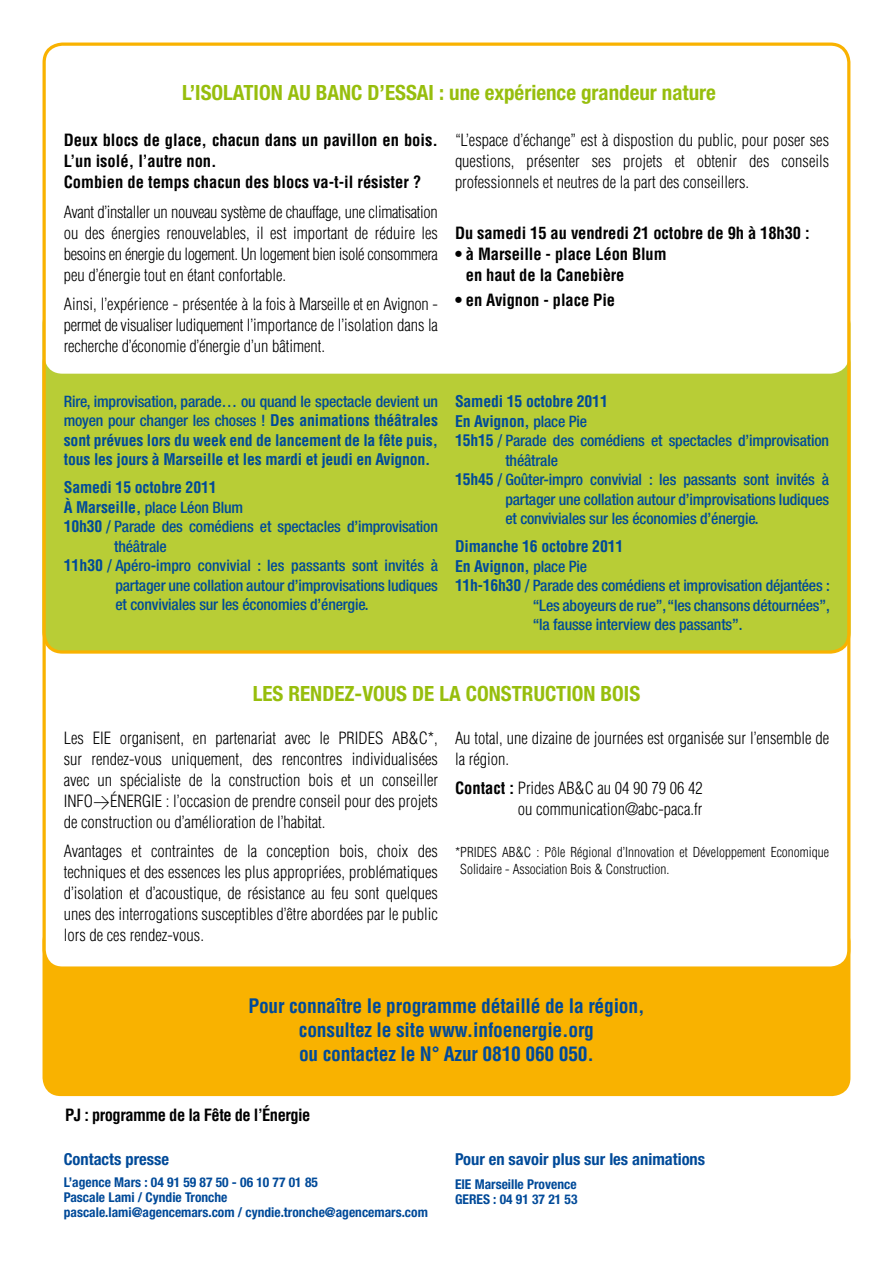
<style>
.page{position:relative;width:893px;height:1263px;background:#fff}
.page>*{position:absolute;margin:0;border:0;box-sizing:border-box;transform-origin:0 0}
.t1{font:700 condensed 21px "Helvetica Neue LT Std";color:#97be0d}
.t2{font:700 condensed 19.5px/24px "Helvetica";letter-spacing:-.01em;color:#004a99;text-align:center}
.t3{font:300 condensed 16.5px/21px "Helvetica";color:#000;text-align:justify}
.t4{font:700 condensed 16.5px/21px "Helvetica";letter-spacing:-.005em;color:#000}
.t5{font:700 condensed 16.5px "Helvetica Neue LT Std";color:#004a99}
.t6{font:700 condensed 16.5px "Helvetica";letter-spacing:-.03em;color:#000}
.t7{font:500 condensed 15.75px/19.5px "Helvetica Neue";letter-spacing:-.01em;color:#004a99;text-align:justify}
.t8{font:700 condensed 15.75px/19.5px "Helvetica";letter-spacing:-.01em;color:#004a99}
.t9{font:700 condensed 13.5px/15px "Helvetica Neue LT Std";color:#004a99}
.t10{font:300 condensed 13.5px/16.5px "Helvetica";color:#000}
.s1{font-family:"Helvetica";font-weight:700}
.s2{font-family:"Helvetica Neue";font-weight:500}
.s3{font-family:"DIN";font-stretch:normal}
.s4{font-weight:700}
</style>
<div class="page">
<div style="left:43px;top:923px;width:807px;height:173px;background:#f9b200;border-radius:18px"></div>
<div style="left:44px;top:345px;width:805px;height:623px;background:#fff;border-radius:18px"></div>
<div style="left:44px;top:306px;width:805px;height:344px;background:#b8cd36;border-radius:18px"></div>
<div style="left:44px;top:44px;width:805px;height:330px;background:#fff;border-radius:18px"></div>
<div style="left:43px;top:43px;width:807px;height:611px;border:3px solid #f9b200;border-radius:18px"></div>
<p class="t1" style="left:182px;top:80px;width:535px">L’ISOLATION AU BANC D’ESSAI : une expérience grandeur nature</p>
<p class="t4" style="left:64px;top:129px;width:376px">Deux blocs de glace, chacun dans un pavillon en bois.<br>L’un isolé, l’autre non.<br>Combien de temps chacun des blocs va-t-il résister ?</p>
<p class="t3" style="left:64px;top:201px;width:376px">Avant d’installer un nouveau système de chauffage, une climatisation ou des énergies renouvelables, il est important de réduire les besoins en énergie du logement. Un logement bien isolé consommera peu d’énergie tout en étant confortable.</p>
<p class="t3" style="left:64px;top:294px;width:376px">Ainsi, l’expérience - présentée à la fois à Marseille et en Avignon - permet de visualiser ludiquement l’importance de l’isolation dans la recherche d’économie d’énergie d’un bâtiment.</p>
<p class="t7" style="left:64px;top:391px;width:376px">Rire, improvisation, parade… ou quand le spectacle devient un moyen pour changer les choses ! <span class="s1">Des animations théâtrales</span></p>
<p class="t8" style="left:64px;top:430px;width:376px">sont prévues lors du week end de lancement de la fête puis, tous les jours à Marseille et les mardi et jeudi en Avignon.</p>
<p class="t8" style="left:64px;top:478px;width:154px">Samedi 15 octobre 2011</p>
<p class="t7" style="left:64px;top:497px;width:181px"><span class="s1">À Marseille,</span> place Léon Blum</p>
<p class="t7" style="left:64px;top:517px;width:376px"><span class="s1">10h30 /</span> Parade des comédiens et spectacles d’improvisation</p>
<p class="t7" style="left:114px;top:536px;width:54px">théâtrale</p>
<p class="t7" style="left:64px;top:556px;width:376px"><span class="s1">11h30 /</span> Apéro-impro convivial : les passants sont invités à</p>
<p class="t7" style="left:115px;top:575px;width:324px">partager une collation autour d’improvisations ludiques</p>
<p class="t7" style="left:115px;top:595px;width:255px">et conviviales sur les économies d’énergie.</p>
<p class="t3" style="left:455px;top:129px;width:376px">“L’espace d’échange” est à dispostion du public, pour poser ses questions, présenter ses projets et obtenir des conseils professionnels et neutres de la part des conseillers.</p>
<p class="t4" style="left:455px;top:222px;width:356px">Du samedi 15 au vendredi 21 octobre de 9h à 18h30 :</p>
<p class="t4" style="left:466px;top:243px;width:202px;text-indent:-11px">• à Marseille - place Léon Blum en haut de la Canebière</p>
<p class="t4" style="left:455px;top:289px;width:162px">• en Avignon - place Pie</p>
<p class="t8" style="left:455px;top:391px;width:154px">Samedi 15 octobre 2011<br>En Avignon, <span class="s2">place Pie</span></p>
<p class="t7" style="left:455px;top:430px;width:376px"><span class="s1">15h15 /</span> Parade des comédiens et spectacles d’improvisation</p>
<p class="t7" style="left:505px;top:450px;width:54px">théâtrale</p>
<p class="t7" style="left:455px;top:469px;width:376px"><span class="s1">15h45 /</span> Goûter-impro convivial : les passants sont invités à</p>
<p class="t7" style="left:505px;top:489px;width:325px">partager une collation autour d’improvisations ludiques</p>
<p class="t7" style="left:505px;top:508px;width:255px">et conviviales sur les économies d’énergie.</p>
<p class="t8" style="left:455px;top:536px;width:170px">Dimanche 16 octobre 2011<br>En Avignon, <span class="s2">place Pie</span></p>
<p class="t7" style="left:533px;top:575px;width:299px;text-indent:-78px"><span class="s1">11h-16h30 /</span> Parade des comédiens et improvisation déjantées : “Les aboyeurs de rue”, “les chansons détournées”, “la fausse interview des passants”.</p>
<p class="t1" style="left:253px;top:680px;width:389px">LES RENDEZ-VOUS DE LA CONSTRUCTION BOIS</p>
<p class="t3" style="left:64px;top:727px;width:376px">Les EIE organisent, en partenariat avec le PRIDES AB&amp;C*, sur rendez-vous uniquement, des rencontres individualisées avec un spécialiste de la construction bois et un conseiller INFO<span class="s3">&gt;</span>ÉNERGIE : l’occasion de prendre conseil pour des projets de construction ou d’amélioration de l’habitat.</p>
<p class="t3" style="left:64px;top:840px;width:376px">Avantages et contraintes de la conception bois, choix des techniques et des essences les plus appropriées, problématiques d’isolation et d’acoustique, de résistance au feu sont quelques unes des interrogations susceptibles d’être abordées par le public lors de ces rendez-vous.</p>
<p class="t3" style="left:455px;top:727px;width:376px">Au total, une dizaine de journées est organisée sur l’ensemble de la région.</p>
<p class="t3" style="left:455px;top:777px;width:249px;text-align:right"><span class="s4">Contact :</span> Prides AB&amp;C au 04 90 79 06 42 ou communication@abc-paca.fr</p>
<p class="t10" style="left:460px;top:844px;width:370px;text-indent:-5px">*PRIDES AB&amp;C : Pôle Régional d’Innovation et Développement Economique<br>Solidaire - Association Bois &amp; Construction.</p>
<p class="t2" style="left:248px;top:993px;width:398px">Pour connaître le programme détaillé de la région, consultez le site www.infoenergie.org<br>ou contactez le N° Azur 0810 060 050.</p>
<p class="t6" style="left:65px;top:1105px;width:247px">PJ : programme de la Fête de l’Énergie</p>
<p class="t5" style="left:64px;top:1149px;width:107px">Contacts presse</p>
<p class="t9" style="left:64px;top:1174px;width:366px">L’agence Mars : 04 91 59 87 50 - 06 10 77 01 85<br>Pascale Lami / Cyndie Tronche<br>pascale.lami@agencemars.com / cyndie.tronche@agencemars.com</p>
<p class="t5" style="left:455px;top:1149px;width:252px">Pour en savoir plus sur les animations</p>
<p class="t9" style="left:455px;top:1176px;width:124px">EIE Marseille Provence<br>GERES : 04 91 37 21 53</p>
</div>
